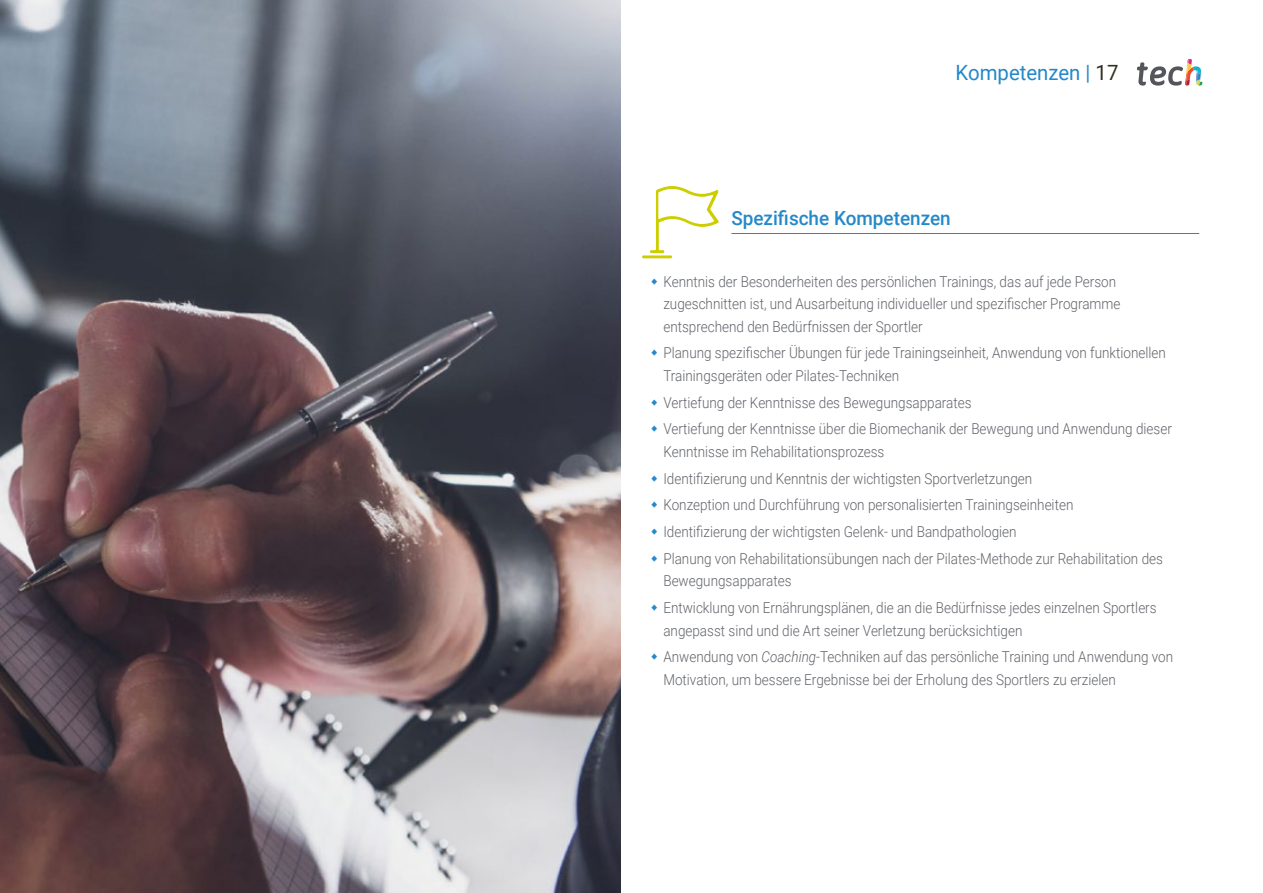
<style>
.page{position:relative;width:1263px;height:893px;background:#fff}
.page>*{position:absolute;margin:0;border:0;box-sizing:border-box;transform-origin:0 0}
.t1{font:21px "Roboto";color:#2488c9}
.t2{font:500 19.5px "Roboto";color:#2488c9}
.t3{font:300 15px/26.7px "Roboto";color:#61646a;scale:.9 1}
.s1{color:#312e20}
.s2{font-style:italic}
</style>
<div class="page">
<hr style="left:731px;top:233px;width:468px;height:1px;background:#2488c9">
<hr style="left:642px;top:255px;width:30px;height:3px;background:#cdce00">
<svg style="left:650px;top:186px;width:69px;height:67px"></svg>
<svg style="left:1137px;top:59px;width:65px;height:27px"></svg>
<img style="left:0;top:0;width:621px;height:893px">
<h1 class="t1" style="left:955px;top:57px;width:164px">Kompetenzen | <span class="s1">17</span></h1>
<h2 class="t2" style="left:731px;top:205px;width:221px">Spezifische Kompetenzen</h2>
<p class="t3" style="left:663px;top:269px;width:509px;line-height:22.5px">Kenntnis der Besonderheiten des persönlichen Trainings, das auf jede Person zugeschnitten ist, und Ausarbeitung individueller und spezifischer Programme entsprechend den Bedürfnissen der Sportler</p>
<p class="t3" style="left:663px;top:341px;width:560px;line-height:22.5px">Planung spezifischer Übungen für jede Trainingseinheit, Anwendung von funktionellen<br>Trainingsgeräten oder Pilates-Techniken</p>
<p class="t3" style="left:663px;top:388px;width:566px">Vertiefung der Kenntnisse des Bewegungsapparates<br>Vertiefung der Kenntnisse über die Biomechanik der Bewegung und Anwendung dieser</p>
<p class="t3" style="left:663px;top:438px;width:557px">Kenntnisse im Rehabilitationsprozess<br>Identifizierung und Kenntnis der wichtigsten Sportverletzungen<br>Konzeption und Durchführung von personalisierten Trainingseinheiten<br>Identifizierung der wichtigsten Gelenk- und Bandpathologien<br>Planung von Rehabilitationsübungen nach der Pilates-Methode zur Rehabilitation des</p>
<p class="t3" style="left:663px;top:567px;width:550px">Bewegungsapparates<br>Entwicklung von Ernährungsplänen, die an die Bedürfnisse jedes einzelnen Sportlers</p>
<p class="t3" style="left:663px;top:616px;width:568px">angepasst sind und die Art seiner Verletzung berücksichtigen<br>Anwendung von <span class="s2">Coaching</span>-Techniken auf das persönliche Training und Anwendung von</p>
<p class="t3" style="left:663px;top:666px;width:504px">Motivation, um bessere Ergebnisse bei der Erholung des Sportlers zu erzielen</p>
</div>
